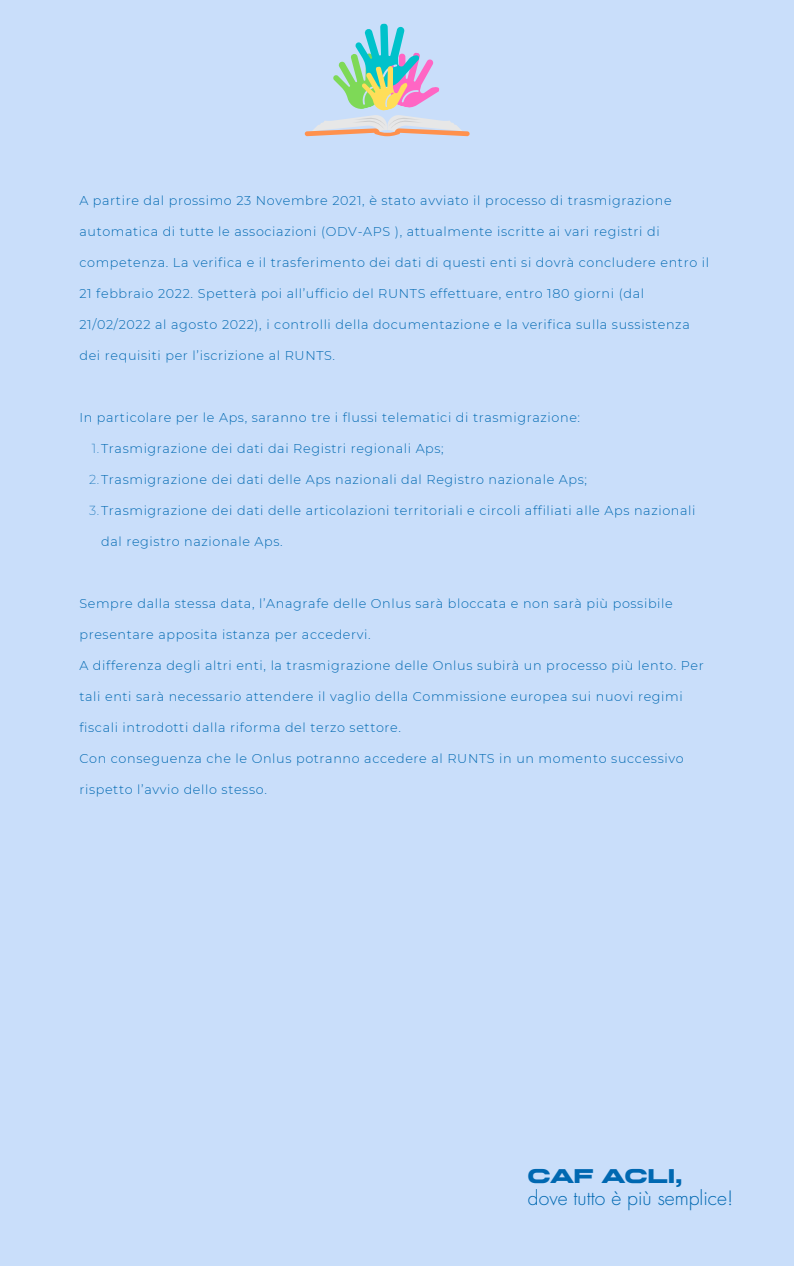
<style>
.page{position:relative;width:794px;height:1266px;background:#fff}
.page>*{position:absolute;margin:0;border:0;box-sizing:border-box;transform-origin:0 0}
.t1{font:700 19.8px "Miedinger W01";color:#0068b1}
.t2{font:300 19.27px "Futura Std";color:#0068b1}
.t3{font:300 12.75px "Montserrat";letter-spacing:.05em;color:#0068b1}
.s1{font-weight:200}
</style>
<div class="page">
<div style="left:0;top:0;width:793px;height:1266px;background:#c9defa"></div>
<svg style="left:304px;top:23px;width:165px;height:113px"></svg>
<p class="t3" style="left:79px;top:193px;width:593px">A partire dal prossimo 23 Novembre 2021, è stato avviato il processo di trasmigrazione</p>
<p class="t3" style="left:79px;top:224px;width:581px">automatica di tutte le associazioni (ODV-APS ), attualmente iscritte ai vari registri di</p>
<p class="t3" style="left:79px;top:255px;width:631px">competenza. La verifica e il trasferimento dei dati di questi enti si dovrà concludere entro il</p>
<p class="t3" style="left:79px;top:286px;width:566px">21 febbraio 2022. Spetterà poi all’ufficio del RUNTS effettuare, entro 180 giorni (dal</p>
<p class="t3" style="left:79px;top:317px;width:611px">21/02/2022 al agosto 2022), i controlli della documentazione e la verifica sulla sussistenza</p>
<p class="t3" style="left:79px;top:348px;width:257px">dei requisiti per l’iscrizione al RUNTS.</p>
<p class="t3" style="left:79px;top:410px;width:502px">In particolare per le Aps, saranno tre i flussi telematici di trasmigrazione:</p>
<p class="t3" style="left:92px;top:440px;width:353px"><span class="s1">1.</span>Trasmigrazione dei dati dai Registri regionali Aps;</p>
<p class="t3" style="left:89px;top:471px;width:499px"><span class="s1">2.</span>Trasmigrazione dei dati delle Aps nazionali dal Registro nazionale Aps;</p>
<p class="t3" style="left:89px;top:502px;width:607px"><span class="s1">3.</span>Trasmigrazione dei dati delle articolazioni territoriali e circoli affiliati alle Aps nazionali</p>
<p class="t3" style="left:101px;top:533px;width:183px">dal registro nazionale Aps.</p>
<p class="t3" style="left:79px;top:595px;width:594px">Sempre dalla stessa data, l’Anagrafe delle Onlus sarà bloccata e non sarà più possibile</p>
<p class="t3" style="left:79px;top:626px;width:293px">presentare apposita istanza per accedervi.</p>
<p class="t3" style="left:79px;top:657px;width:625px">A differenza degli altri enti, la trasmigrazione delle Onlus subirà un processo più lento. Per</p>
<p class="t3" style="left:79px;top:688px;width:604px">tali enti sarà necessario attendere il vaglio della Commissione europea sui nuovi regimi</p>
<p class="t3" style="left:79px;top:719px;width:323px">fiscali introdotti dalla riforma del terzo settore.</p>
<p class="t3" style="left:79px;top:750px;width:605px">Con conseguenza che le Onlus potranno accedere al RUNTS in un momento successivo</p>
<p class="t3" style="left:79px;top:781px;width:189px">rispetto l’avvio dello stesso.</p>
<p class="t1" style="left:527px;top:1163px;width:156px">CAF ACLI,</p>
<p class="t2" style="left:527px;top:1189px;width:207px">dove tutto è più semplice!</p>
</div>
